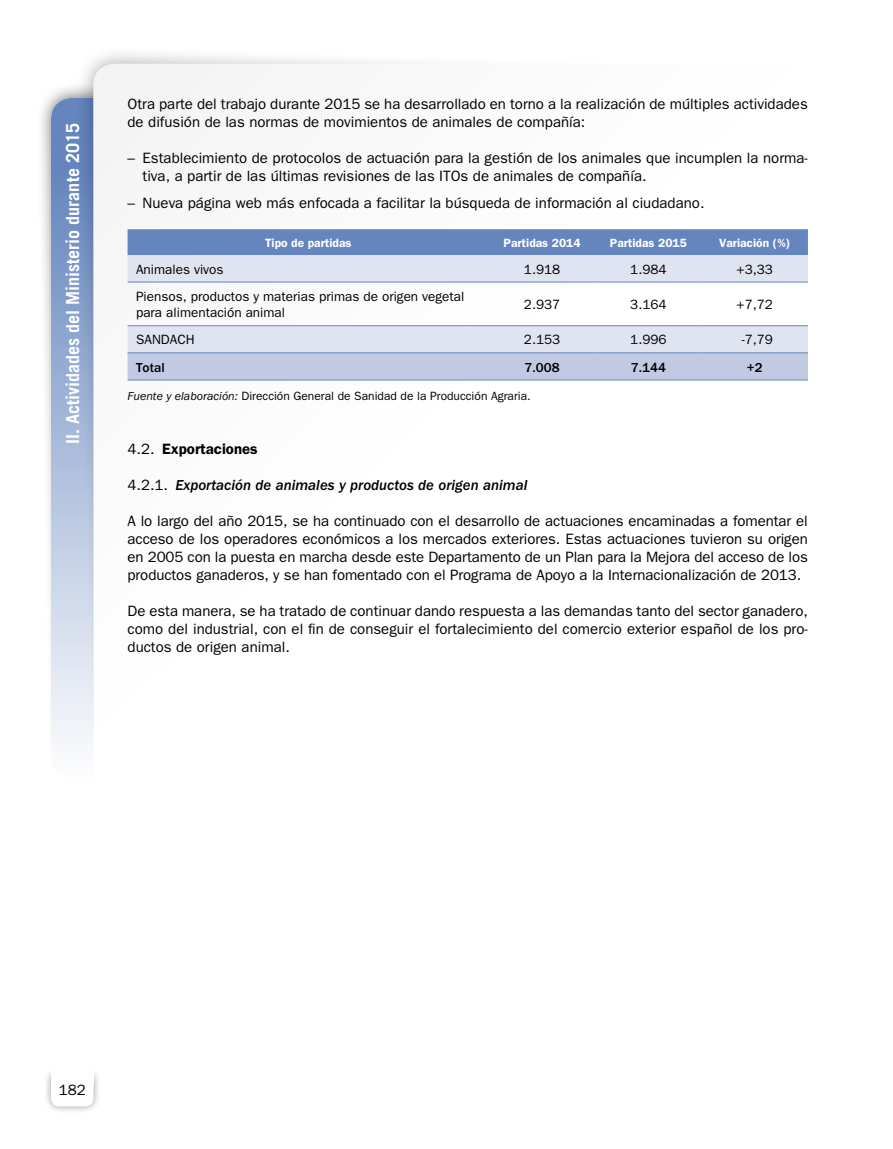
<style>
.page{position:relative;width:893px;height:1149px;background:#fff}
.page>*{position:absolute;margin:0;border:0;box-sizing:border-box;transform-origin:0 0}
.t1{font:700 18px "Trade Gothic";color:#fff}
.Texto_general{font:15px/18px "Franklin Gothic";color:#000}
.Titulo_05_1_1_1{font:italic 500 15px "Franklin Gothic";color:#000}
.Titulo_04_1_1{font:600 15px "Franklin Gothic";color:#000}
.Texto_tabla_izda{font:13.5px/16.5px "Franklin Gothic";color:#000}
.Texto_tabla{font:13.5px "Franklin Gothic";color:#000}
.Texto_tabla-2{font:500 13.5px "Franklin Gothic";color:#000}
.Texto_tabla_izda-2{font:500 13.5px "Franklin Gothic";color:#000}
.Fuente_Grafico{font:12px "Franklin Gothic";color:#000}
.Cabecera_tabla{font:600 12px "Franklin Gothic";color:#fff}
.s1{font-style:italic}
.s2{font-weight:400}
.s3{font-weight:400;font-style:normal}
</style>
<div class="page">
<div style="left:36px;top:82px;width:116px;height:691px;background:#000;opacity:.6"></div>
<div style="left:51px;top:98px;width:85px;height:680px;background:linear-gradient(to bottom,#5579b8,#fbfcfd);border-radius:21px"></div>
<div style="left:74px;top:45px;width:669px;height:923px;background:#000;opacity:.4"></div>
<div style="left:94px;top:64px;width:714px;height:969px;background:#fff;border-radius:21px"></div>
<div style="left:43px;top:1064px;width:58px;height:49px;background:#000;opacity:.4"></div>
<div style="left:51px;top:1071px;width:43px;height:35px;background:#fff;border-radius:9px"></div>
<div style="left:51px;top:1063px;width:43px;height:21px;background:#fff"></div>
<div style="left:128px;top:229px;width:680px;height:26px;background:#6485be"></div>
<svg style="left:128px;top:255px;width:680px;height:97px;fill:#e0e4f0"></svg>
<div style="left:128px;top:353px;width:680px;height:26px;background:#c2cae3"></div>
<hr style="left:128px;top:281px;width:361px;height:1px;background:#6485be">
<hr style="left:489px;top:281px;width:106px;height:1px;background:#6485be">
<hr style="left:595px;top:281px;width:107px;height:1px;background:#6485be">
<hr style="left:702px;top:281px;width:106px;height:1px;background:#6485be">
<hr style="left:128px;top:325px;width:361px;height:1px;background:#6485be">
<hr style="left:489px;top:325px;width:106px;height:1px;background:#6485be">
<hr style="left:595px;top:325px;width:107px;height:1px;background:#6485be">
<hr style="left:702px;top:325px;width:106px;height:1px;background:#6485be">
<hr style="left:128px;top:352px;width:361px;height:1px;background:#6485be">
<hr style="left:489px;top:352px;width:106px;height:1px;background:#6485be">
<hr style="left:595px;top:352px;width:107px;height:1px;background:#6485be">
<hr style="left:702px;top:352px;width:106px;height:1px;background:#6485be">
<hr style="left:128px;top:379px;width:361px;height:1px;background:#6485be">
<hr style="left:489px;top:379px;width:106px;height:1px;background:#6485be">
<hr style="left:595px;top:379px;width:107px;height:1px;background:#6485be">
<hr style="left:702px;top:379px;width:106px;height:1px;background:#6485be">
<p class="t1" style="left:62px;top:443px;width:322px;rotate:-90deg">II. Actividades del Ministerio durante 2015</p>
<p class="Texto_general" style="left:128px;top:95px;width:682px">Otra parte del trabajo durante 2015 se ha desarrollado en torno a la realización de múltiples actividades de difusión de las normas de movimientos de animales de compañía:</p>
<p class="Texto_general" style="left:143px;top:149px;width:667px;text-indent:-15px">– Establecimiento de protocolos de actuación para la gestión de los animales que incumplen la norma&shy;tiva, a partir de las últimas revisiones de las ITOs de animales de compañía.</p>
<p class="Texto_general" style="left:128px;top:194px;width:578px">– Nueva página web más enfocada a facilitar la búsqueda de información al ciudadano.</p>
<p class="Cabecera_tabla" style="left:265px;top:235px;width:88px">Tipo de partidas</p>
<p class="Cabecera_tabla" style="left:504px;top:235px;width:79px">Partidas 2014</p>
<p class="Cabecera_tabla" style="left:610px;top:235px;width:79px">Partidas 2015</p>
<p class="Cabecera_tabla" style="left:719px;top:235px;width:73px">Variación (%)</p>
<p class="Texto_tabla_izda" style="left:136px;top:261px;width:89px">Animales vivos</p>
<p class="Texto_tabla" style="left:524px;top:261px;width:38px">1.918</p>
<p class="Texto_tabla" style="left:630px;top:261px;width:38px">1.984</p>
<p class="Texto_tabla" style="left:737px;top:261px;width:38px">+3,33</p>
<p class="Texto_tabla_izda" style="left:136px;top:288px;width:330px">Piensos, productos y materias primas de origen vegetal para alimentación animal</p>
<p class="Texto_tabla" style="left:524px;top:296px;width:38px">2.937</p>
<p class="Texto_tabla" style="left:630px;top:296px;width:38px">3.164</p>
<p class="Texto_tabla" style="left:737px;top:296px;width:38px">+7,72</p>
<p class="Texto_tabla_izda" style="left:136px;top:331px;width:60px">SANDACH</p>
<p class="Texto_tabla" style="left:524px;top:332px;width:38px">2.153</p>
<p class="Texto_tabla" style="left:630px;top:332px;width:38px">1.996</p>
<p class="Texto_tabla" style="left:742px;top:332px;width:33px">-7,79</p>
<p class="Texto_tabla_izda-2" style="left:136px;top:359px;width:30px">Total</p>
<p class="Texto_tabla-2" style="left:525px;top:359px;width:37px">7.008</p>
<p class="Texto_tabla-2" style="left:631px;top:359px;width:37px">7.144</p>
<p class="Texto_tabla-2" style="left:747px;top:359px;width:17px">+2</p>
<p class="Fuente_Grafico" style="left:128px;top:389px;width:405px"><span class="s1">Fuente y elaboración:</span> Dirección General de Sanidad de la Producción Agraria.</p>
<p class="Titulo_04_1_1" style="left:128px;top:440px;width:132px"><span class="s2">4.2.</span> Exportaciones</p>
<p class="Titulo_05_1_1_1" style="left:128px;top:476px;width:401px"><span class="s3">4.2.1.</span> Exportación de animales y productos de origen animal</p>
<p class="Texto_general" style="left:128px;top:512px;width:682px;text-align:justify">A lo largo del año 2015, se ha continuado con el desarrollo de actuaciones encaminadas a fomentar el acceso de los operadores económicos a los mercados exteriores. Estas actuaciones tuvieron su origen en 2005 con la puesta en marcha desde este Departamento de un Plan para la Mejora del acceso de los productos ganaderos, y se han fomentado con el Programa de Apoyo a la Internacionalización de 2013.</p>
<p class="Texto_general" style="left:128px;top:602px;width:682px;text-align:justify">De esta manera, se ha tratado de continuar dando respuesta a las demandas tanto del sector ganadero, como del industrial, con el fin de conseguir el fortalecimiento del comercio exterior español de los pro&shy;ductos de origen animal.</p>
<p class="Texto_general" style="left:59px;top:1080px;width:28px">182</p>
</div>
